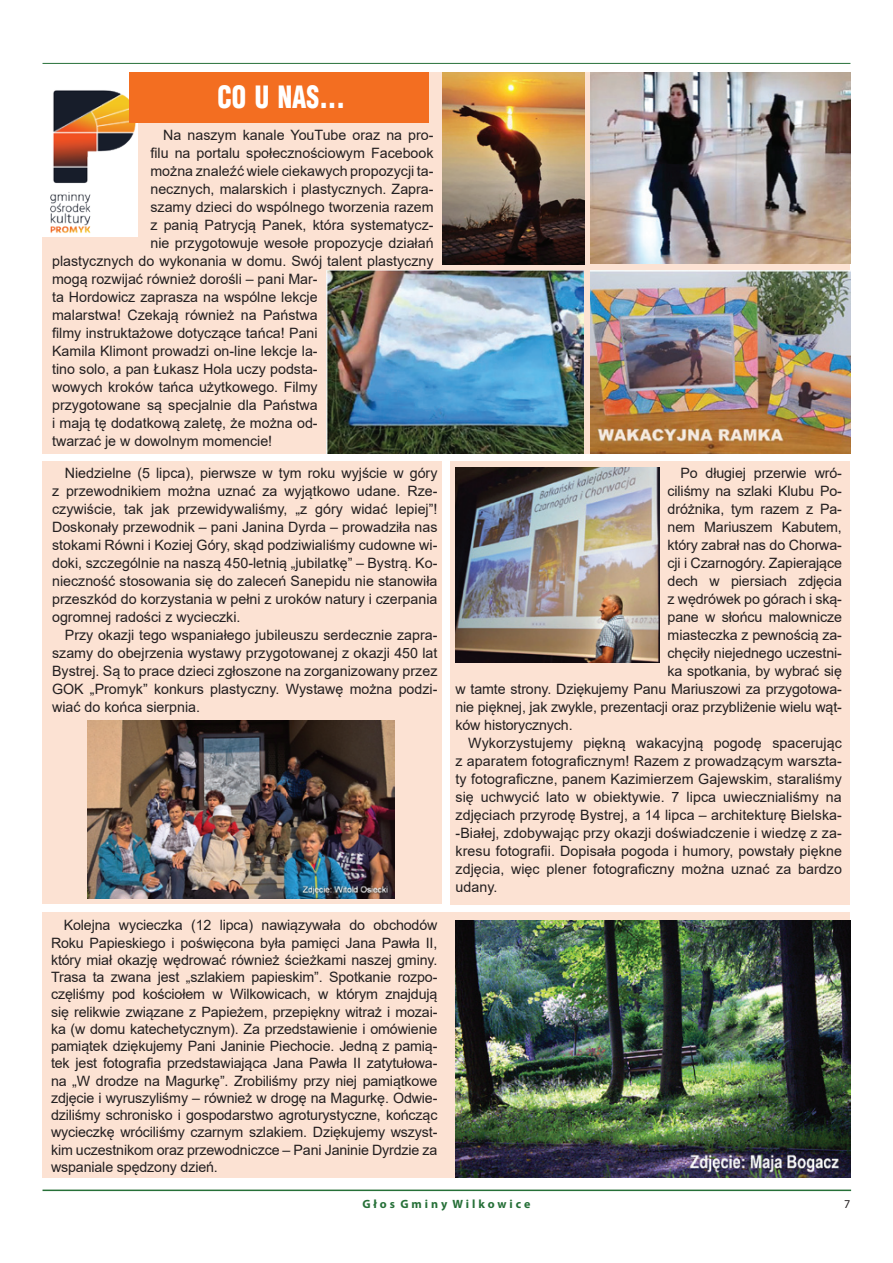
<style>
.page{position:relative;width:893px;height:1263px;background:#fff}
.page>*{position:absolute;margin:0;border:0;box-sizing:border-box;transform-origin:0 0}
.t1{font:900 30px "Switzerland Cond";color:#fff;scale:.86 1}
.t2{font:14.25px/17.2px "Arial";color:#231f20;text-align:justify}
.t3{font:700 12px "Myriad Pro";color:#267038}
.t4{font:12px "Myriad Pro";color:#231f20}
</style>
<div class="page">
<hr style="left:43px;top:63px;width:807px;height:1px;background:#267038">
<hr style="left:43px;top:1189px;width:808px;height:2px;background:#267038">
<div style="left:42px;top:72px;width:808px;height:382px;background:#fce2d3"></div>
<div style="left:42px;top:461px;width:400px;height:443px;background:#fce2d3"></div>
<div style="left:450px;top:461px;width:400px;height:443px;background:#fce2d3"></div>
<div style="left:42px;top:913px;width:808px;height:265px;background:#fce2d3"></div>
<img style="left:42px;top:72px;width:96px;height:164px">
<div style="left:129px;top:72px;width:300px;height:51px;background:#f36e21"></div>
<img style="left:590px;top:271px;width:260px;height:183px">
<img style="left:455px;top:920px;width:395px;height:258px">
<img style="left:455px;top:468px;width:204px;height:194px">
<img style="left:590px;top:72px;width:260px;height:192px">
<img style="left:326px;top:271px;width:258px;height:183px">
<img style="left:442px;top:72px;width:142px;height:192px">
<img style="left:88px;top:720px;width:306px;height:179px">
<h1 class="t1" style="left:217px;top:77px;width:150px">CO U NAS...</h1>
<p class="t2" style="left:163px;top:126px;width:272px">Na naszym kanale YouTube oraz na pro-</p>
<p class="t2" style="left:150px;top:144px;width:285px">filu na portalu społecznościowym Facebook</p>
<p class="t2" style="left:150px;top:162px;width:285px">można znaleźć wiele ciekawych propozycji ta-</p>
<p class="t2" style="left:150px;top:180px;width:285px">necznych, malarskich i plastycznych. Zapra-</p>
<p class="t2" style="left:150px;top:198px;width:285px">szamy dzieci do wspólnego tworzenia razem</p>
<p class="t2" style="left:150px;top:216px;width:285px">z panią Patrycją Panek, która systematycz-</p>
<p class="t2" style="left:150px;top:234px;width:285px">nie przygotowuje wesołe propozycje działań</p>
<p class="t2" style="left:52px;top:252px;width:383px">plastycznych do wykonania w domu. Swój talent plastyczny</p>
<p class="t2" style="left:52px;top:270px;width:267px">mogą rozwijać również dorośli – pani Mar-</p>
<p class="t2" style="left:52px;top:288px;width:267px">ta Hordowicz zaprasza na wspólne lekcje</p>
<p class="t2" style="left:52px;top:306px;width:267px">malarstwa! Czekają również na Państwa</p>
<p class="t2" style="left:52px;top:324px;width:267px">filmy instruktażowe dotyczące tańca! Pani</p>
<p class="t2" style="left:52px;top:342px;width:267px">Kamila Klimont prowadzi on-line lekcje la-</p>
<p class="t2" style="left:52px;top:360px;width:267px">tino solo, a pan Łukasz Hola uczy podsta-</p>
<p class="t2" style="left:52px;top:378px;width:267px">wowych kroków tańca użytkowego. Filmy</p>
<p class="t2" style="left:52px;top:396px;width:267px">przygotowane są specjalnie dla Państwa</p>
<p class="t2" style="left:52px;top:414px;width:267px">i mają tę dodatkową zaletę, że można od-</p>
<p class="t2" style="left:52px;top:432px;width:222px">twarzać je w dowolnym momencie!</p>
<p class="t2" style="left:52px;top:464px;width:387px;line-height:18px;text-indent:13px">Niedzielne (5 lipca), pierwsze w tym roku wyjście w góry z przewodnikiem można uznać za wyjątkowo udane. Rze&shy;czywiście, tak jak przewidywaliśmy, „z góry widać lepiej”!<br>Doskonały przewodnik – pani Janina Dyrda – prowadziła nas stokami Równi i Koziej Góry, skąd podziwialiśmy cudowne wi&shy;doki, szczególnie na naszą 450-letnią „jubilatkę” – Bystrą. Ko&shy;nieczność stosowania się do zaleceń Sanepidu nie stanowiła przeszkód do korzystania w pełni z uroków natury i czerpania ogromnej radości z wycieczki.</p>
<p class="t2" style="left:52px;top:626px;width:387px;line-height:18px;text-indent:13px">Przy okazji tego wspaniałego jubileuszu serdecznie zapra&shy;szamy do obejrzenia wystawy przygotowanej z okazji 450 lat Bystrej. Są to prace dzieci zgłoszone na zorganizowany przez GOK „Promyk” konkurs plastyczny. Wystawę można podzi&shy;wiać do końca sierpnia.</p>
<p class="t2" style="left:51px;top:916px;width:388px;text-indent:13px">Kolejna wycieczka (12 lipca) nawiązywała do obchodów Roku Papieskiego i poświęcona była pamięci Jana Pawła II, który miał okazję wędrować również ścieżkami naszej gminy.<br>Trasa ta zwana jest „szlakiem papieskim”. Spotkanie rozpo&shy;częliśmy pod kościołem w Wilkowicach, w którym znajdują się relikwie związane z Papieżem, przepiękny witraż i mozai&shy;ka (w domu katechetycznym). Za przedstawienie i omówienie pamiątek dziękujemy Pani Janinie Piechocie. Jedną z pamią&shy;tek jest fotografia przedstawiająca Jana Pawła II zatytułowa&shy;na „W drodze na Magurkę”. Zrobiliśmy przy niej pamiątkowe zdjęcie i wyruszyliśmy – również w drogę na Magurkę. Odwie&shy;dziliśmy schronisko i gospodarstwo agroturystyczne, kończąc wycieczkę wróciliśmy czarnym szlakiem. Dziękujemy wszyst&shy;kim uczestnikom oraz przewodniczce – Pani Janinie Dyrdzie za wspaniale spędzony dzień.</p>
<p class="t2" style="left:680px;top:464px;width:163px">Po długiej przerwie wró-</p>
<p class="t2" style="left:668px;top:482px;width:176px">ciliśmy na szlaki Klubu Po-</p>
<p class="t2" style="left:668px;top:500px;width:176px">dróżnika, tym razem z Pa-</p>
<p class="t2" style="left:668px;top:518px;width:176px">nem Mariuszem Kabutem,</p>
<p class="t2" style="left:668px;top:536px;width:176px">który zabrał nas do Chorwa-</p>
<p class="t2" style="left:668px;top:554px;width:176px">cji i Czarnogóry. Zapierające</p>
<p class="t2" style="left:668px;top:572px;width:176px">dech w piersiach zdjęcia</p>
<p class="t2" style="left:668px;top:590px;width:176px">z wędrówek po górach i ską-</p>
<p class="t2" style="left:668px;top:608px;width:176px">pane w słońcu malownicze</p>
<p class="t2" style="left:668px;top:626px;width:176px">miasteczka z pewnością za-</p>
<p class="t2" style="left:668px;top:644px;width:176px">chęciły niejednego uczestni-</p>
<p class="t2" style="left:668px;top:662px;width:176px">ka spotkania, by wybrać się</p>
<p class="t2" style="left:455px;top:680px;width:388px">w tamte strony. Dziękujemy Panu Mariuszowi za przygotowa-</p>
<p class="t2" style="left:455px;top:698px;width:388px">nie pięknej, jak zwykle, prezentacji oraz przybliżenie wielu wąt-</p>
<p class="t2" style="left:455px;top:716px;width:119px">ków historycznych.</p>
<p class="t2" style="left:468px;top:734px;width:375px">Wykorzystujemy piękną wakacyjną pogodę spacerując</p>
<p class="t2" style="left:455px;top:752px;width:388px">z aparatem fotograficznym! Razem z prowadzącym warszta-</p>
<p class="t2" style="left:455px;top:770px;width:388px">ty fotograficzne, panem Kazimierzem Gajewskim, staraliśmy</p>
<p class="t2" style="left:455px;top:788px;width:388px">się uchwycić lato w obiektywie. 7 lipca uwiecznialiśmy na</p>
<p class="t2" style="left:455px;top:806px;width:388px">zdjęciach przyrodę Bystrej, a 14 lipca – architekturę Bielska-</p>
<p class="t2" style="left:455px;top:824px;width:388px">-Białej, zdobywając przy okazji doświadczenie i wiedzę z za-</p>
<p class="t2" style="left:455px;top:842px;width:388px">kresu fotografii. Dopisała pogoda i humory, powstały piękne</p>
<p class="t2" style="left:455px;top:860px;width:388px">zdjęcia, więc plener fotograficzny można uznać za bardzo</p>
<p class="t2" style="left:455px;top:878px;width:44px">udany.</p>
<p class="t3" style="left:362px;top:1196px;width:169px">G ł o s G m i n y W i l k o w i c e</p>
<p class="t4" style="left:844px;top:1196px;width:8px">7</p>
</div>
